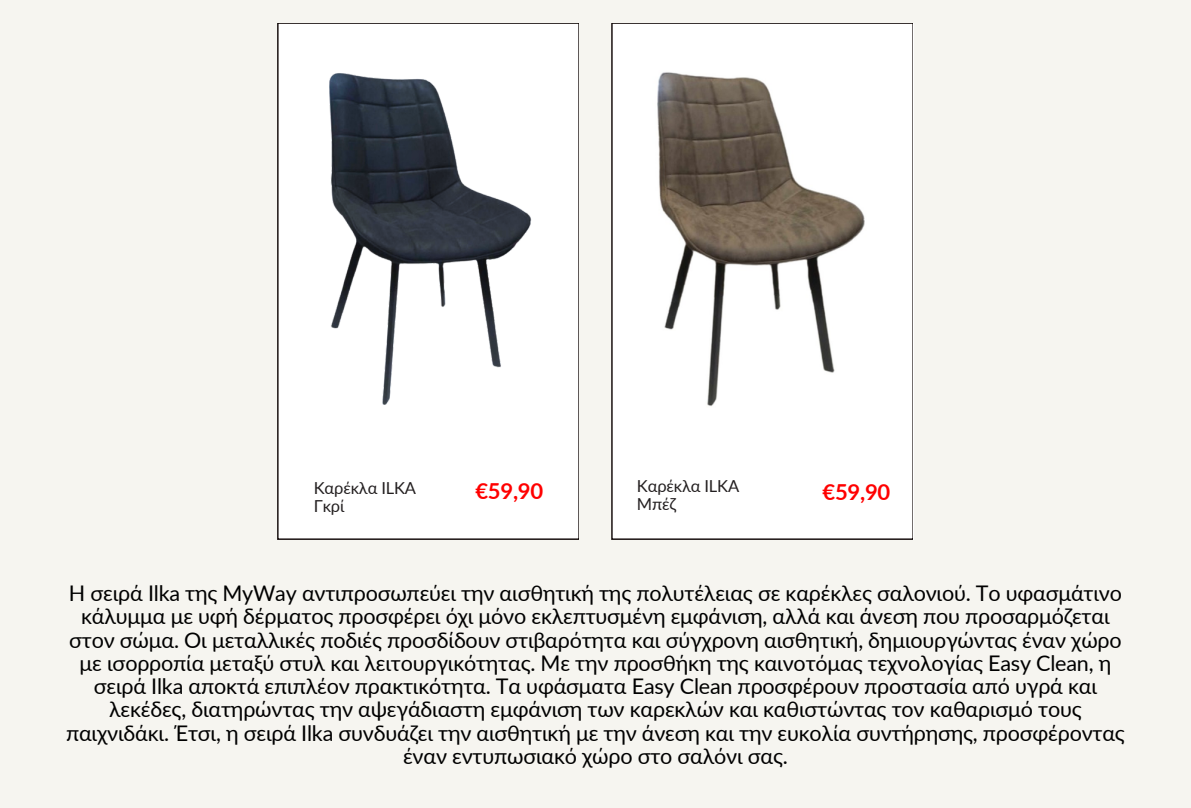
<style>
.page{position:relative;width:1191px;height:808px;background:#fff}
.page>*{position:absolute;margin:0;border:0;box-sizing:border-box;transform-origin:0 0}
.t1{font:700 22px "Lato";letter-spacing:-.01em;color:#f00}
.t2{font:21.5px/23.2px "Lato";letter-spacing:-.01em;color:#000;text-align:center}
.t3{font:16.5px/17.8px "Lato";letter-spacing:-.01em;color:#231f20}
</style>
<div class="page">
<div style="left:0;top:0;width:1190px;height:808px;background:#f6f5f0"></div>
<div style="left:278px;top:23px;width:300px;height:516px;background:#fff"></div>
<div style="left:612px;top:23px;width:300px;height:516px;background:#fff"></div>
<img style="left:284px;top:31px;width:291px;height:417px">
<img style="left:619px;top:31px;width:283px;height:417px">
<p class="t3" style="left:314px;top:479px;width:104px">Καρέκλα ILKA</p>
<p class="t3" style="left:314px;top:497px;width:32px">Γκρί</p>
<p class="t3" style="left:637px;top:477px;width:104px">Καρέκλα ILKA<br>Μπέζ</p>
<p class="t1" style="left:475px;top:477px;width:69px">€59,90</p>
<p class="t1" style="left:822px;top:478px;width:69px">€59,90</p>
<p class="t2" style="left:66px;top:581px;width:1060px">Η σειρά Ilka της MyWay αντιπροσωπεύει την αισθητική της πολυτέλειας σε καρέκλες σαλονιού. Το υφασμάτινο κάλυμμα με υφή δέρματος προσφέρει όχι μόνο εκλεπτυσμένη εμφάνιση, αλλά και άνεση που προσαρμόζεται στον σώμα. Οι μεταλλικές ποδιές προσδίδουν στιβαρότητα και σύγχρονη αισθητική, δημιουργώντας έναν χώρο με ισορροπία μεταξύ στυλ και λειτουργικότητας. Με την προσθήκη της καινοτόμας τεχνολογίας Easy Clean, η σειρά Ilka αποκτά επιπλέον πρακτικότητα. Τα υφάσματα Easy Clean προσφέρουν προστασία από υγρά και λεκέδες, διατηρώντας την αψεγάδιαστη εμφάνιση των καρεκλών και καθιστώντας τον καθαρισμό τους παιχνιδάκι. Έτσι, η σειρά Ilka συνδυάζει την αισθητική με την άνεση και την ευκολία συντήρησης, προσφέροντας έναν εντυπωσιακό χώρο στο σαλόνι σας.</p>
</div>
